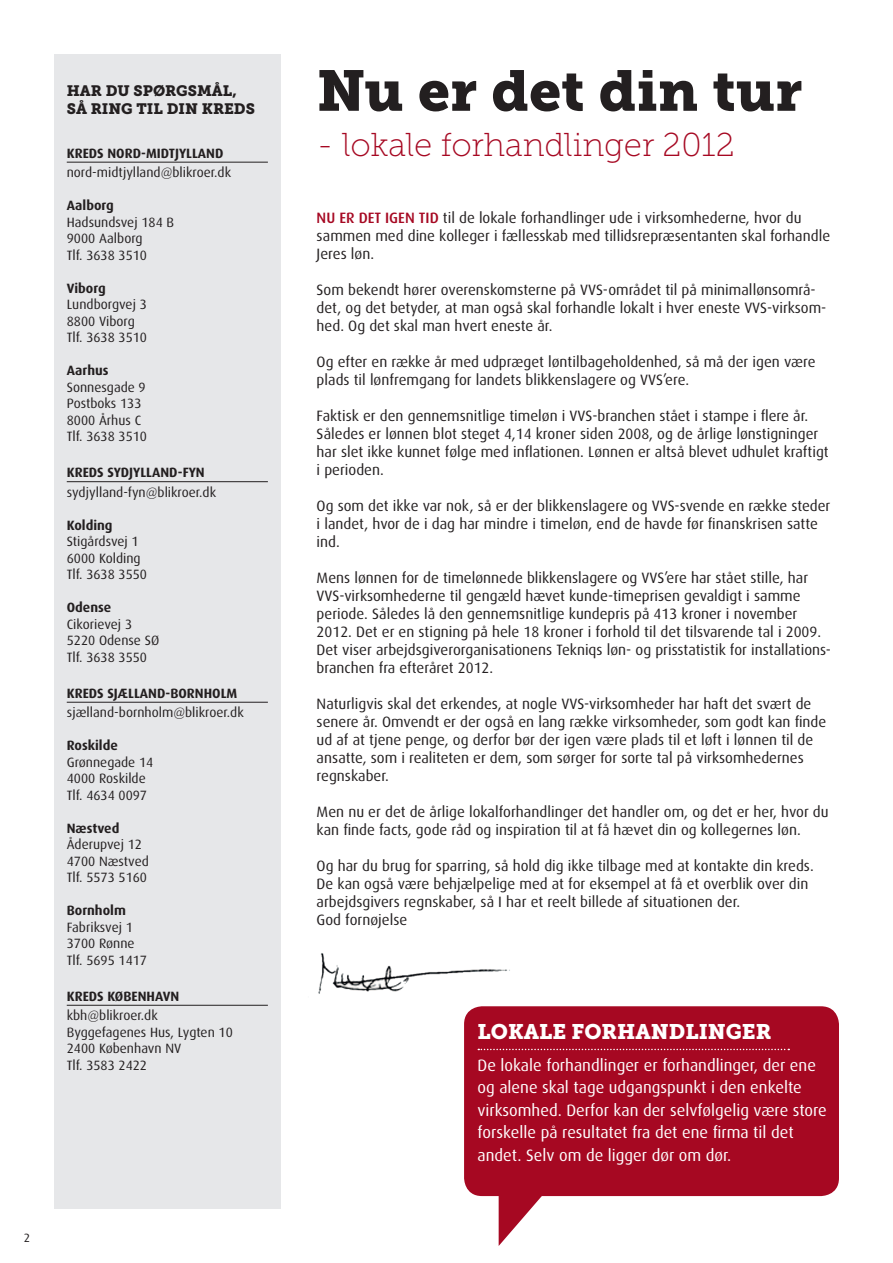
<style>
.page{position:relative;width:893px;height:1263px;background:#fff}
.page>*{position:absolute;margin:0;border:0;box-sizing:border-box;transform-origin:0 0}
.RUBRIK{font:57px "Museo Slab 900";color:#231f20}
.RUBRIK_LIGHT{font:33px "Museo Slab 100";color:#a60822}
.FAKTA_RUBRIK{font:21px "Museo Slab 900";color:#fff}
.t1{font:16.5px/22.5px "Dax";color:#fff}
.t2{font:15px/18px "Dax";color:#231f20}
.BRØD{font:15px "Museo Slab 900";color:#231f20}
.BRØD-2{font:13.5px "Dax";color:#231f20}
.BRØD-3{font:700 13.5px "Dax";color:#231f20}
.BRØD-4{font:12px "Dax";color:#231f20}
.s1{font-weight:500;color:#a60822}
</style>
<div class="page">
<div style="left:54px;top:54px;width:227px;height:1155px;background:#e6e7e9"></div>
<hr style="left:67px;top:162px;width:201px;height:1px;background:#231f20">
<hr style="left:67px;top:481px;width:201px;height:1px;background:#231f20">
<hr style="left:67px;top:702px;width:201px;height:1px;background:#231f20">
<hr style="left:67px;top:1005px;width:201px;height:1px;background:#231f20">
<img style="left:318px;top:953px;width:192px;height:41px">
<div style="left:464px;top:1006px;width:375px;height:190px;background:#a60822;border-radius:18px"></div>
<svg style="left:499px;top:1196px;width:45px;height:50px"></svg>
<svg style="left:478px;top:1049px;width:311px;height:1px"></svg>
<p class="BRØD" style="left:67px;top:82px;width:171px">HAR DU SPØRGSMÅL,</p>
<p class="BRØD" style="left:67px;top:100px;width:190px">SÅ RING TIL DIN KREDS</p>
<p class="BRØD-3" style="left:67px;top:145px;width:158px">KREDS NORD-MIDTJYLLAND</p>
<p class="BRØD-2" style="left:67px;top:165px;width:166px">nord-midtjylland@blikroer.dk</p>
<p class="BRØD-3" style="left:67px;top:198px;width:49px">Aalborg</p>
<p class="BRØD-2" style="left:67px;top:214px;width:109px">Hadsundsvej 184 B</p>
<p class="BRØD-2" style="left:67px;top:231px;width:77px">9000 Aalborg</p>
<p class="BRØD-2" style="left:67px;top:247px;width:82px">Tlf. 3638 3510</p>
<p class="BRØD-3" style="left:67px;top:280px;width:40px">Viborg</p>
<p class="BRØD-2" style="left:67px;top:297px;width:82px">Lundborgvej 3</p>
<p class="BRØD-2" style="left:67px;top:313px;width:70px">8800 Viborg</p>
<p class="BRØD-2" style="left:67px;top:330px;width:82px">Tlf. 3638 3510</p>
<p class="BRØD-3" style="left:67px;top:363px;width:43px">Aarhus</p>
<p class="BRØD-2" style="left:67px;top:379px;width:81px">Sonnesgade 9</p>
<p class="BRØD-2" style="left:67px;top:396px;width:76px">Postboks 133</p>
<p class="BRØD-2" style="left:67px;top:412px;width:76px">8000 Århus C</p>
<p class="BRØD-2" style="left:67px;top:429px;width:82px">Tlf. 3638 3510</p>
<p class="BRØD-3" style="left:67px;top:465px;width:140px">KREDS SYDJYLLAND-FYN</p>
<p class="BRØD-2" style="left:67px;top:484px;width:151px">sydjylland-fyn@blikroer.dk</p>
<p class="BRØD-3" style="left:67px;top:517px;width:47px">Kolding</p>
<p class="BRØD-2" style="left:67px;top:534px;width:74px">Stigårdsvej 1</p>
<p class="BRØD-2" style="left:67px;top:550px;width:75px">6000 Kolding</p>
<p class="BRØD-2" style="left:67px;top:567px;width:82px">Tlf. 3638 3550</p>
<p class="BRØD-3" style="left:67px;top:600px;width:46px">Odense</p>
<p class="BRØD-2" style="left:67px;top:616px;width:67px">Cikorievej 3</p>
<p class="BRØD-2" style="left:67px;top:633px;width:94px">5220 Odense SØ</p>
<p class="BRØD-2" style="left:67px;top:649px;width:82px">Tlf. 3638 3550</p>
<p class="BRØD-3" style="left:67px;top:685px;width:172px">KREDS SJÆLLAND-BORNHOLM</p>
<p class="BRØD-2" style="left:67px;top:705px;width:179px">sjælland-bornholm@blikroer.dk</p>
<p class="BRØD-3" style="left:67px;top:738px;width:53px">Roskilde</p>
<p class="BRØD-2" style="left:67px;top:754px;width:88px">Grønnegade 14</p>
<p class="BRØD-2" style="left:67px;top:771px;width:81px">4000 Roskilde</p>
<p class="BRØD-2" style="left:67px;top:787px;width:82px">Tlf. 4634 0097</p>
<p class="BRØD-3" style="left:67px;top:820px;width:54px">Næstved</p>
<p class="BRØD-2" style="left:67px;top:837px;width:77px">Åderupvej 12</p>
<p class="BRØD-2" style="left:67px;top:853px;width:84px">4700 Næstved</p>
<p class="BRØD-2" style="left:67px;top:870px;width:82px">Tlf. 5573 5160</p>
<p class="BRØD-3" style="left:67px;top:903px;width:61px">Bornholm</p>
<p class="BRØD-2" style="left:67px;top:919px;width:68px">Fabriksvej 1</p>
<p class="BRØD-2" style="left:67px;top:936px;width:69px">3700 Rønne</p>
<p class="BRØD-2" style="left:67px;top:952px;width:82px">Tlf. 5695 1417</p>
<p class="BRØD-3" style="left:67px;top:988px;width:114px">KREDS KØBENHAVN</p>
<p class="BRØD-2" style="left:67px;top:1008px;width:93px">kbh@blikroer.dk</p>
<p class="BRØD-2" style="left:67px;top:1024px;width:168px">Byggefagenes Hus, Lygten 10</p>
<p class="BRØD-2" style="left:67px;top:1041px;width:116px">2400 København NV</p>
<p class="BRØD-2" style="left:67px;top:1057px;width:82px">Tlf. 3583 2422</p>
<p class="BRØD-4" style="left:24px;top:1231px;width:8px">2</p>
<p class="RUBRIK" style="left:317px;top:58px;width:487px">Nu er det din tur</p>
<p class="RUBRIK_LIGHT" style="left:317px;top:127px;width:419px">- lokale forhandlinger 2012</p>
<p class="t2" style="left:317px;top:209px;width:515px"><span class="s1">NU ER DET IGEN TID</span> til de lokale forhandlinger ude i virksomhederne, hvor du sammen med dine kolleger i fællesskab med tillidsrepræsentanten skal forhandle<br>Jeres løn.</p>
<p class="t2" style="left:317px;top:281px;width:511px">Som bekendt hører overenskomsterne på VVS-området til på minimallønsområ&shy;det, og det betyder, at man også skal forhandle lokalt i hver eneste VVS-virksom&shy;hed. Og det skal man hvert eneste år.</p>
<p class="t2" style="left:317px;top:353px;width:500px">Og efter en række år med udpræget løntilbageholdenhed, så må der igen være plads til lønfremgang for landets blikkenslagere og VVS’ere.</p>
<p class="t2" style="left:317px;top:407px;width:514px">Faktisk er den gennemsnitlige timeløn i VVS-branchen stået i stampe i flere år.<br>Således er lønnen blot steget 4,14 kroner siden 2008, og de årlige lønstigninger har slet ikke kunnet følge med inflationen. Lønnen er altså blevet udhulet kraftigt i perioden.</p>
<p class="t2" style="left:317px;top:497px;width:515px">Og som det ikke var nok, så er der blikkenslagere og VVS-svende en række steder i landet, hvor de i dag har mindre i timeløn, end de havde før finanskrisen satte ind.</p>
<p class="t2" style="left:317px;top:569px;width:516px">Mens lønnen for de timelønnede blikkenslagere og VVS’ere har stået stille, har VVS-virksomhederne til gengæld hævet kunde-timeprisen gevaldigt i samme periode. Således lå den gennemsnitlige kundepris på 413 kroner i november 2012. Det er en stigning på hele 18 kroner i forhold til det tilsvarende tal i 2009.<br>Det viser arbejdsgiverorganisationens Tekniqs løn- og prisstatistik for installations&shy;branchen fra efteråret 2012.</p>
<p class="t2" style="left:317px;top:695px;width:511px">Naturligvis skal det erkendes, at nogle VVS-virksomheder har haft det svært de senere år. Omvendt er der også en lang række virksomheder, som godt kan finde ud af at tjene penge, og derfor bør der igen være plads til et løft i lønnen til de ansatte, som i realiteten er dem, som sørger for sorte tal på virksomhedernes regnskaber.</p>
<p class="t2" style="left:317px;top:803px;width:514px">Men nu er det de årlige lokalforhandlinger det handler om, og det er her, hvor du kan finde facts, gode råd og inspiration til at få hævet din og kollegernes løn.</p>
<p class="t2" style="left:317px;top:857px;width:499px">Og har du brug for sparring, så hold dig ikke tilbage med at kontakte din kreds.<br>De kan også være behjælpelige med at for eksempel at få et overblik over din arbejdsgivers regnskaber, så I har et reelt billede af situationen der.</p>
<p class="t2" style="left:317px;top:911px;width:92px">God fornøjelse</p>
<p class="FAKTA_RUBRIK" style="left:477px;top:1020px;width:295px">LOKALE FORHANDLINGER</p>
<p class="t1" style="left:477px;top:1054px;width:351px">De lokale forhandlinger er forhandlinger, der ene og alene skal tage udgangspunkt i den enkelte virksomhed. Derfor kan der selvfølgelig være store forskelle på resultatet fra det ene firma til det andet. Selv om de ligger dør om dør.</p>
</div>
